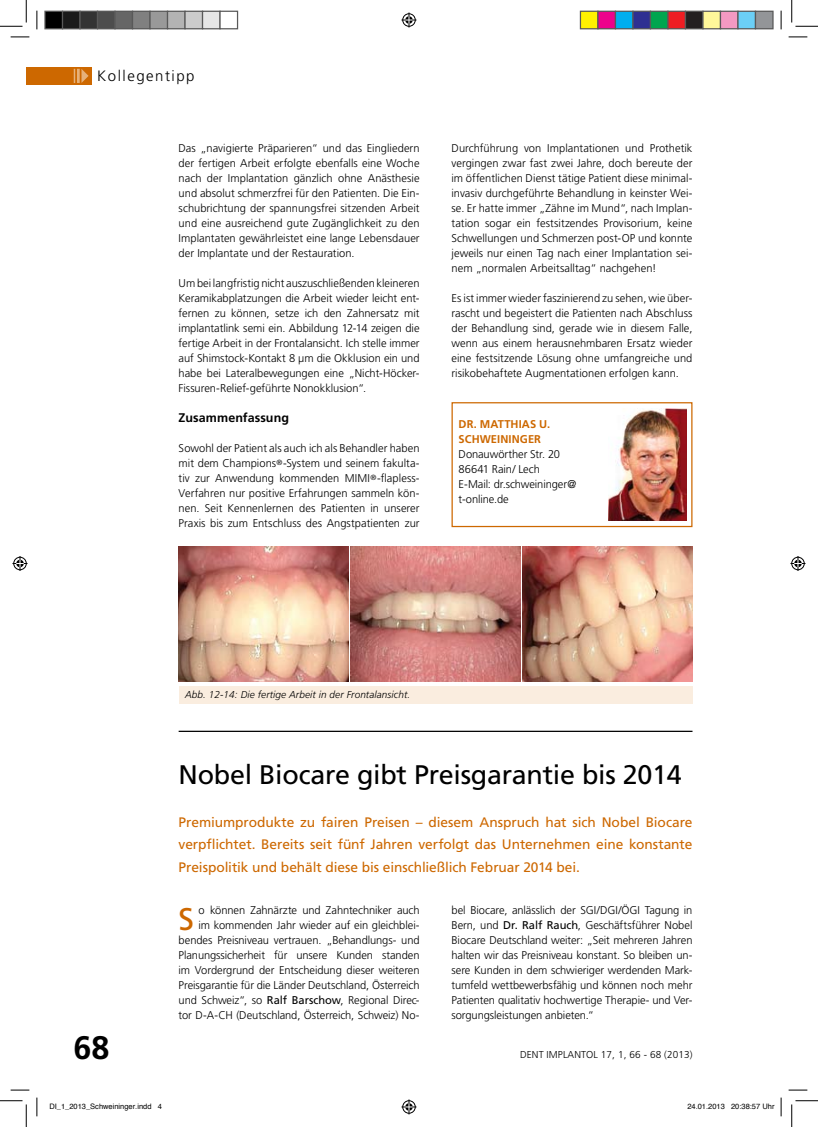
<style>
.page{position:relative;width:818px;height:1127px;background:#fff}
.page>*{position:absolute;margin:0;border:0;box-sizing:border-box;transform-origin:0 0}
.t1{font:700 32.5px "Frutiger";color:#000}
.t2{font:31.25px "Frutiger";color:#cd6800}
.t3{font:26.88px "Frutiger";letter-spacing:-.01em;color:#000}
.t4{font:300 15px "Frutiger";letter-spacing:.1em;color:#000}
.t5{font:13.75px/22.5px "Frutiger";letter-spacing:-.01em;color:#cd6800;text-align:justify}
.t6{font:700 12.5px "Frutiger";letter-spacing:.005em;color:#000}
.t7{font:300 11.25px/15px "Frutiger";letter-spacing:-.005em;color:#000;text-align:justify}
.t8{font:700 11.25px/15px "Frutiger";letter-spacing:.005em;color:#cd6800}
.t9{font:italic 300 10px "Frutiger";letter-spacing:.01em;color:#000}
.t10{font:300 10px "Frutiger";letter-spacing:.01em;color:#000}
.t11{font:7.5px "Helvetica";color:#000}
.s1{font-weight:400}
</style>
<div class="page">
<div style="left:26px;top:67px;width:66px;height:18px;background:#cd6800"></div>
<svg style="left:74px;top:69px;width:1px;height:14px"></svg>
<hr style="left:77px;top:69px;width:3px;height:14px;background:#e6b179">
<svg style="left:81px;top:69px;width:8px;height:14px"></svg>
<img style="left:608px;top:408px;width:78px;height:112px">
<div style="left:451px;top:402px;width:241px;height:125px;border:1px solid #cd6800"></div>
<img style="left:179px;top:546px;width:169px;height:135px">
<img style="left:351px;top:546px;width:169px;height:135px">
<img style="left:523px;top:546px;width:169px;height:135px">
<div style="left:179px;top:686px;width:513px;height:18px;background:#faeddf"></div>
<hr style="left:179px;top:730px;width:513px;height:1px;background:#000">
<svg style="left:11px;top:36px;width:18px;height:2px"></svg>
<svg style="left:788px;top:36px;width:19px;height:2px"></svg>
<svg style="left:11px;top:1089px;width:18px;height:1px"></svg>
<svg style="left:788px;top:1089px;width:19px;height:1px"></svg>
<svg style="left:36px;top:11px;width:2px;height:18px"></svg>
<svg style="left:36px;top:1097px;width:2px;height:18px"></svg>
<svg style="left:780px;top:11px;width:2px;height:18px"></svg>
<svg style="left:0;top:0;width:27px;height:27px"></svg>
<svg style="left:0;top:1100px;width:27px;height:26px"></svg>
<svg style="left:791px;top:0;width:27px;height:27px"></svg>
<svg style="left:791px;top:1100px;width:27px;height:26px"></svg>
<svg style="left:401px;top:13px;width:15px;height:15px"></svg>
<svg style="left:401px;top:1099px;width:15px;height:15px"></svg>
<svg style="left:13px;top:556px;width:15px;height:15px"></svg>
<svg style="left:790px;top:556px;width:15px;height:15px"></svg>
<div style="left:45px;top:11px;width:18px;height:18px;background:#000"></div>
<div style="left:44px;top:11px;width:19px;height:18px;border:1px solid #595959"></div>
<div style="left:63px;top:11px;width:17px;height:18px;background:#1a1a1a"></div>
<div style="left:62px;top:11px;width:19px;height:18px;border:1px solid #595959"></div>
<div style="left:80px;top:11px;width:18px;height:18px;background:#333"></div>
<div style="left:79px;top:11px;width:19px;height:18px;border:1px solid #595959"></div>
<div style="left:98px;top:11px;width:17px;height:18px;background:#4d4d4d"></div>
<div style="left:97px;top:11px;width:19px;height:18px;border:1px solid #595959"></div>
<div style="left:115px;top:11px;width:18px;height:18px;background:#666"></div>
<div style="left:114px;top:11px;width:19px;height:18px;border:1px solid #595959"></div>
<div style="left:133px;top:11px;width:17px;height:18px;background:#808080"></div>
<div style="left:132px;top:11px;width:19px;height:18px;border:1px solid #595959"></div>
<div style="left:150px;top:11px;width:18px;height:18px;background:#999"></div>
<div style="left:149px;top:11px;width:19px;height:18px;border:1px solid #595959"></div>
<div style="left:168px;top:11px;width:17px;height:18px;background:#b3b3b3"></div>
<div style="left:167px;top:11px;width:19px;height:18px;border:1px solid #595959"></div>
<div style="left:185px;top:11px;width:18px;height:18px;background:#ccc"></div>
<div style="left:184px;top:11px;width:19px;height:18px;border:1px solid #595959"></div>
<div style="left:203px;top:11px;width:17px;height:18px;background:#e6e6e6"></div>
<div style="left:202px;top:11px;width:19px;height:18px;border:1px solid #595959"></div>
<div style="left:219px;top:11px;width:19px;height:18px;border:1px solid #595959"></div>
<div style="left:580px;top:11px;width:18px;height:18px;background:#fff101"></div>
<div style="left:580px;top:11px;width:18px;height:18px;border:1px solid #595959"></div>
<div style="left:598px;top:11px;width:17px;height:18px;background:#ed028c"></div>
<div style="left:597px;top:11px;width:19px;height:18px;border:1px solid #595959"></div>
<div style="left:615px;top:11px;width:18px;height:18px;background:#00aeef"></div>
<div style="left:615px;top:11px;width:18px;height:18px;border:1px solid #595959"></div>
<div style="left:633px;top:11px;width:17px;height:18px;background:#2e3092"></div>
<div style="left:632px;top:11px;width:19px;height:18px;border:1px solid #595959"></div>
<div style="left:650px;top:11px;width:18px;height:18px;background:#00a54f"></div>
<div style="left:650px;top:11px;width:18px;height:18px;border:1px solid #595959"></div>
<div style="left:668px;top:11px;width:17px;height:18px;background:#ee1d23"></div>
<div style="left:667px;top:11px;width:19px;height:18px;border:1px solid #595959"></div>
<div style="left:685px;top:11px;width:18px;height:18px;background:#231f20"></div>
<div style="left:685px;top:11px;width:18px;height:18px;border:1px solid #595959"></div>
<div style="left:703px;top:11px;width:17px;height:18px;background:#fff79a"></div>
<div style="left:702px;top:11px;width:19px;height:18px;border:1px solid #595959"></div>
<div style="left:720px;top:11px;width:18px;height:18px;background:#f499c2"></div>
<div style="left:720px;top:11px;width:18px;height:18px;border:1px solid #595959"></div>
<div style="left:738px;top:11px;width:17px;height:18px;background:#6bcff6"></div>
<div style="left:737px;top:11px;width:19px;height:18px;border:1px solid #595959"></div>
<div style="left:755px;top:11px;width:18px;height:18px;background:#939598"></div>
<div style="left:755px;top:11px;width:18px;height:18px;border:1px solid #595959"></div>
<svg style="left:780px;top:1097px;width:2px;height:18px"></svg>
<h3 class="t4" style="left:97px;top:67px;width:99px">Kollegentipp</h3>
<p class="t7" style="left:179px;top:141px;width:242px">Das „navigierte Präparieren“ und das Eingliedern der fertigen Arbeit erfolgte ebenfalls eine Woche nach der Implantation gänzlich ohne Anästhesie und absolut schmerzfrei für den Patienten. Die Ein&shy;schubrichtung der spannungsfrei sitzenden Arbeit und eine ausreichend gute Zugänglichkeit zu den Implantaten gewährleistet eine lange Lebensdauer der Implantate und der Restauration.</p>
<p class="t7" style="left:179px;top:276px;width:242px">Um bei langfristig nicht auszuschließenden kleineren Keramikabplatzungen die Arbeit wieder leicht ent&shy;fernen zu können, setze ich den Zahnersatz mit implantatlink semi ein. Abbildung 12-14 zeigen die fertige Arbeit in der Frontalansicht. Ich stelle immer auf Shimstock-Kontakt 8 µm die Okklusion ein und habe bei Lateralbewegungen eine „Nicht-Höcker-Fissuren-Relief-geführte Nonokklusion“.</p>
<p class="t6" style="left:179px;top:410px;width:112px">Zusammenfassung</p>
<p class="t7" style="left:179px;top:441px;width:242px">Sowohl der Patient als auch ich als Behandler haben mit dem Champions<sup>®</sup>-System und seinem fakulta&shy;tiv zur Anwendung kommenden MIMI<sup>®</sup>-flapless-Verfahren nur positive Erfahrungen sammeln kön&shy;nen. Seit Kennenlernen des Patienten in unserer Praxis bis zum Entschluss des Angstpatienten zur</p>
<p class="t7" style="left:451px;top:141px;width:242px">Durchführung von Implantationen und Prothetik vergingen zwar fast zwei Jahre, doch bereute der im öffentlichen Dienst tätige Patient diese minimal&shy;invasiv durchgeführte Behandlung in keinster Wei&shy;se. Er hatte immer „Zähne im Mund“, nach Implan&shy;tation sogar ein festsitzendes Provisorium, keine Schwellungen und Schmerzen post-OP und konnte jeweils nur einen Tag nach einer Implantation sei&shy;nem „normalen Arbeitsalltag“ nachgehen!</p>
<p class="t7" style="left:451px;top:291px;width:242px">Es ist immer wieder faszinierend zu sehen, wie über&shy;rascht und begeistert die Patienten nach Abschluss der Behandlung sind, gerade wie in diesem Falle, wenn aus einem herausnehmbaren Ersatz wieder eine festsitzende Lösung ohne umfangreiche und risikobehaftete Augmentationen erfolgen kann.</p>
<p class="t8" style="left:459px;top:416px;width:93px">DR. MATTHIAS U.<br>SCHWEININGER</p>
<p class="t7" style="left:459px;top:446px;width:119px;text-align:left">Donauwörther Str. 20<br>86641 Rain/ Lech<br>E-Mail: dr.schweininger@ t-online.de</p>
<p class="t9" style="left:185px;top:688px;width:227px">Abb. 12-14: Die fertige Arbeit in der Frontalansicht.</p>
<h1 class="t1" style="left:74px;top:1028px;width:38px">68</h1>
<h3 class="t3" style="left:179px;top:758px;width:505px">Nobel Biocare gibt Preisgarantie bis 2014</h3>
<p class="t5" style="left:179px;top:810px;width:515px">Premiumprodukte zu fairen Preisen – diesem Anspruch hat sich Nobel Biocare verpflichtet. Bereits seit fünf Jahren verfolgt das Unternehmen eine konstante Preispolitik und behält diese bis einschließlich Februar 2014 bei.</p>
<p class="t7" style="left:451px;top:902px;width:242px">bel Biocare, anlässlich der SGI/DGI/ÖGI Tagung in Bern, und <span class="s1">Dr. Ralf Rauch</span>, Geschäftsführer Nobel Biocare Deutschland weiter: „Seit mehreren Jahren halten wir das Preisniveau konstant. So bleiben un&shy;sere Kunden in dem schwieriger werdenden Mark&shy;tumfeld wettbewerbsfähig und können noch mehr Patienten qualitativ hochwertige Therapie- und Ver&shy;sorgungsleistungen anbieten.“</p>
<p class="t7" style="left:179px;top:902px;width:242px;text-align:right">o können Zahnärzte und Zahntechniker auch<br>im kommenden Jahr wieder auf ein gleichblei&shy;bendes Preisniveau vertrauen. „Behandlungs- und Planungssicherheit für unsere Kunden standen im Vordergrund der Entscheidung dieser weiteren Preisgarantie für die Länder Deutschland, Österreich und Schweiz“, so <span class="s1">Ralf Barschow</span>, Regional Direc&shy;tor D-A-CH (Deutschland, Österreich, Schweiz) No-</p>
<h2 class="t2" style="left:179px;top:900px;width:17px">S</h2>
<p class="t10" style="left:520px;top:1048px;width:174px">DENT IMPLANTOL 17, 1, 66 - 68 (2013)</p>
<p class="t11" style="left:49px;top:1099px;width:114px">DI_1_2013_Schweininger.indd 4</p>
<p class="t11" style="left:687px;top:1099px;width:89px">24.01.2013 20:38:57 Uhr</p>
</div>
